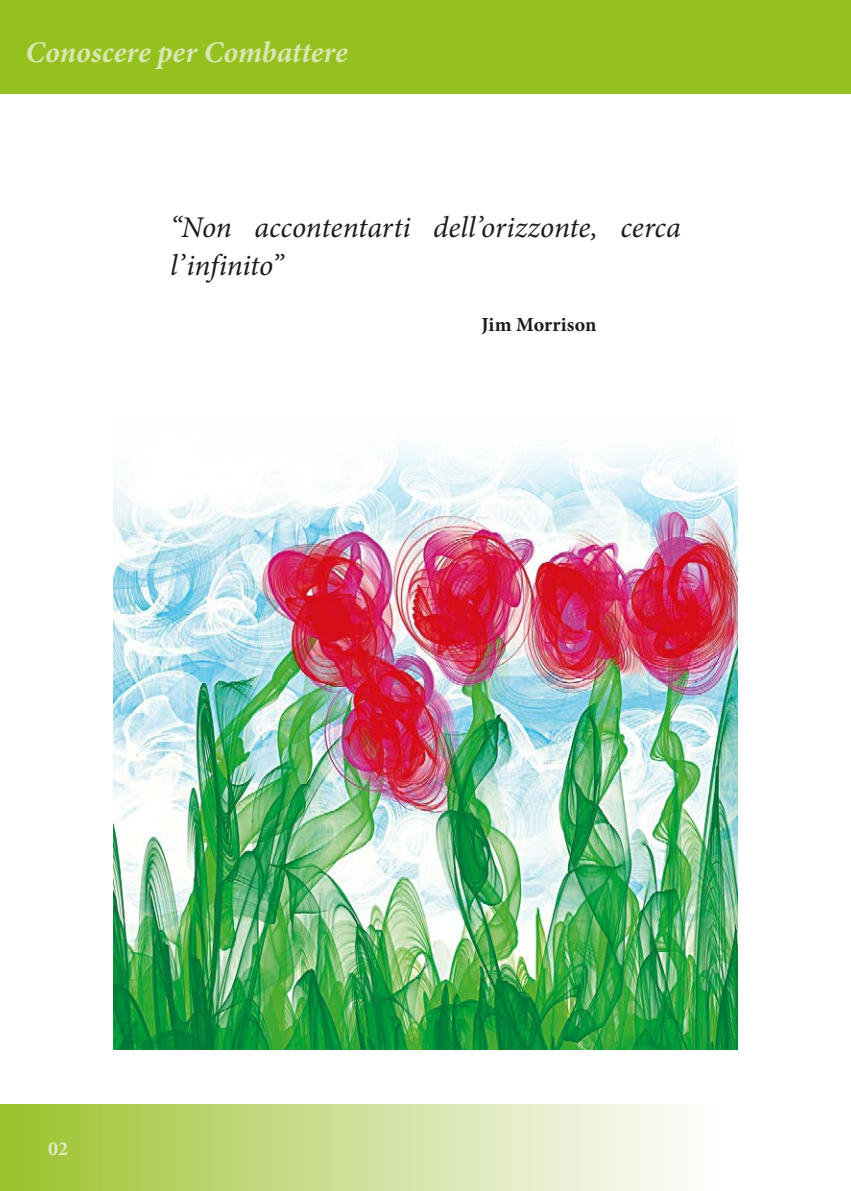
<style>
.page{position:relative;width:851px;height:1191px;background:#fff}
.page>*{position:absolute;margin:0;border:0;box-sizing:border-box;transform-origin:0 0}
.t1{font:italic 30px/38px "Minion Pro";color:#1c1c1b}
.t2{font:italic 700 30px "Minion Pro";color:#d9e6b1}
.t3{font:700 20px "Minion Pro";color:#1c1c1b}
.t4{font:700 20px "Minion Pro";color:#e3ecc6}
</style>
<div class="page">
<div style="left:0;top:0;width:850px;height:94px;background:#95c11e"></div>
<div style="left:0;top:1104px;width:729px;height:87px;background:linear-gradient(to right,#9cc22e,#fff)"></div>
<img style="left:113px;top:443px;width:624px;height:606px">
<p class="t2" style="left:26px;top:31px;width:323px">Conoscere per Combattere</p>
<p class="t1" style="left:170px;top:209px;width:512px">“Non accontentarti dell’orizzonte, cerca l’infinito”</p>
<p class="t3" style="left:481px;top:311px;width:116px">Jim Morrison</p>
<p class="t4" style="left:48px;top:1134px;width:21px">02</p>
</div>
